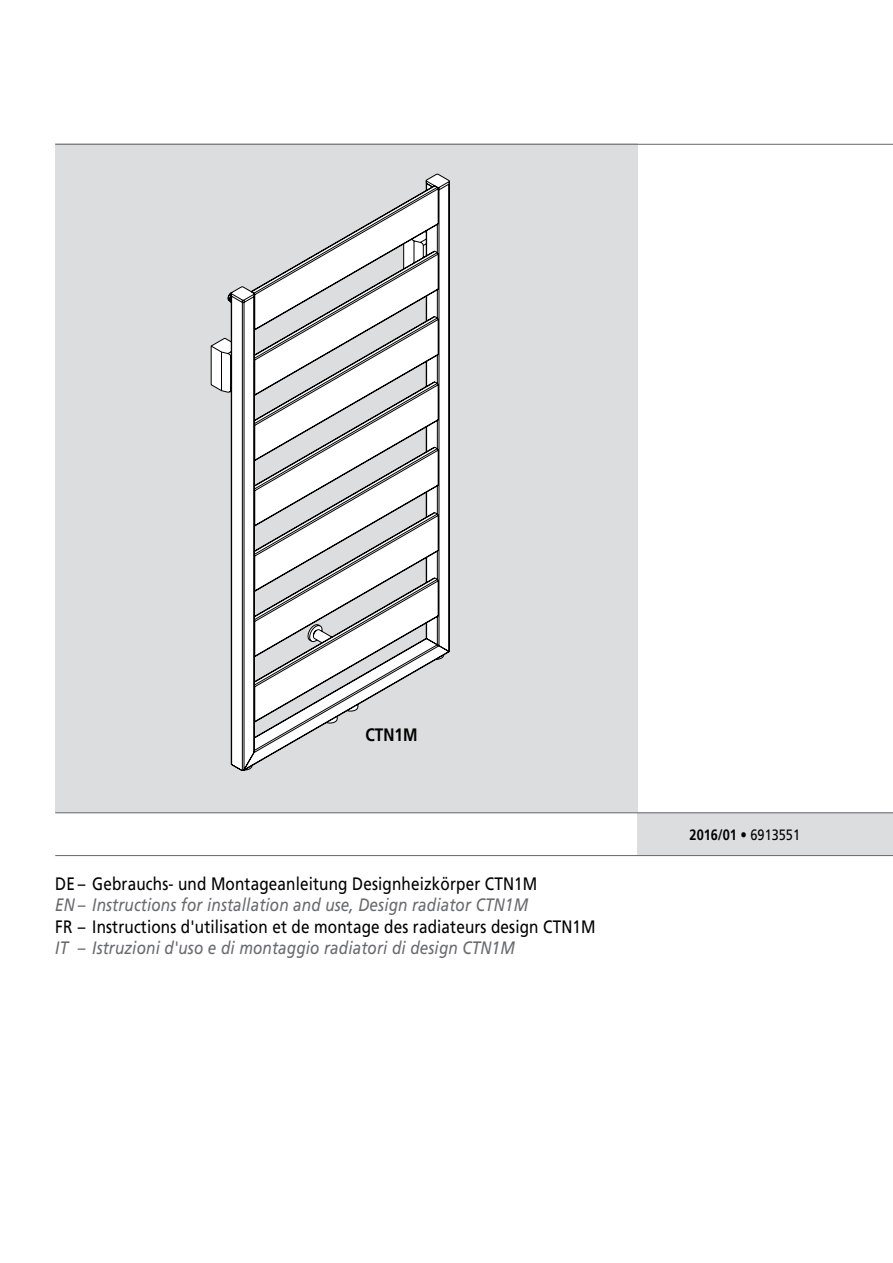
<style>
.page{position:relative;width:893px;height:1263px;background:#fff}
.page>*{position:absolute;margin:0;border:0;box-sizing:border-box;transform-origin:0 0}
.t1{font:18px "Frutiger LT Com";letter-spacing:.01em;color:#000;scale:.85 1}
.t2{font:italic 18px "Frutiger LT";letter-spacing:.01em;color:#696a6d;scale:.85 1}
.t3{font:700 18px "Frutiger LT Com";color:#000;scale:.85 1}
.t4{font:15px "Frutiger LT Com";color:#000;scale:.85 1}
.s1{font-weight:700}
</style>
<div class="page">
<div style="left:637px;top:813px;width:256px;height:42px;background:#dcddde"></div>
<div style="left:55px;top:144px;width:582px;height:669px;background:#dcddde"></div>
<hr style="left:55px;top:144px;width:838px;height:1px;background:#6d6e71">
<hr style="left:55px;top:812px;width:838px;height:1px;background:#6d6e71">
<hr style="left:55px;top:855px;width:838px;height:1px;background:#6d6e71">
<svg style="left:211px;top:174px;width:239px;height:597px"></svg>
<p class="t3" style="left:366px;top:724px;width:63px">CTN1M</p>
<p class="t1" style="left:55px;top:873px;width:569px">DE – Gebrauchs- und Montageanleitung Designheizkörper CTN1M</p>
<p class="t2" style="left:55px;top:894px;width:558px">EN – Instructions for installation and use, Design radiator CTN1M</p>
<p class="t1" style="left:55px;top:916px;width:637px">FR – Instructions d'utilisation et de montage des radiateurs design CTN1M</p>
<p class="t2" style="left:55px;top:937px;width:542px">IT – Istruzioni d'uso e di montaggio radiatori di design CTN1M</p>
<p class="t4" style="left:690px;top:826px;width:132px"><span class="s1">2016/01</span> • 6913551</p>
</div>
